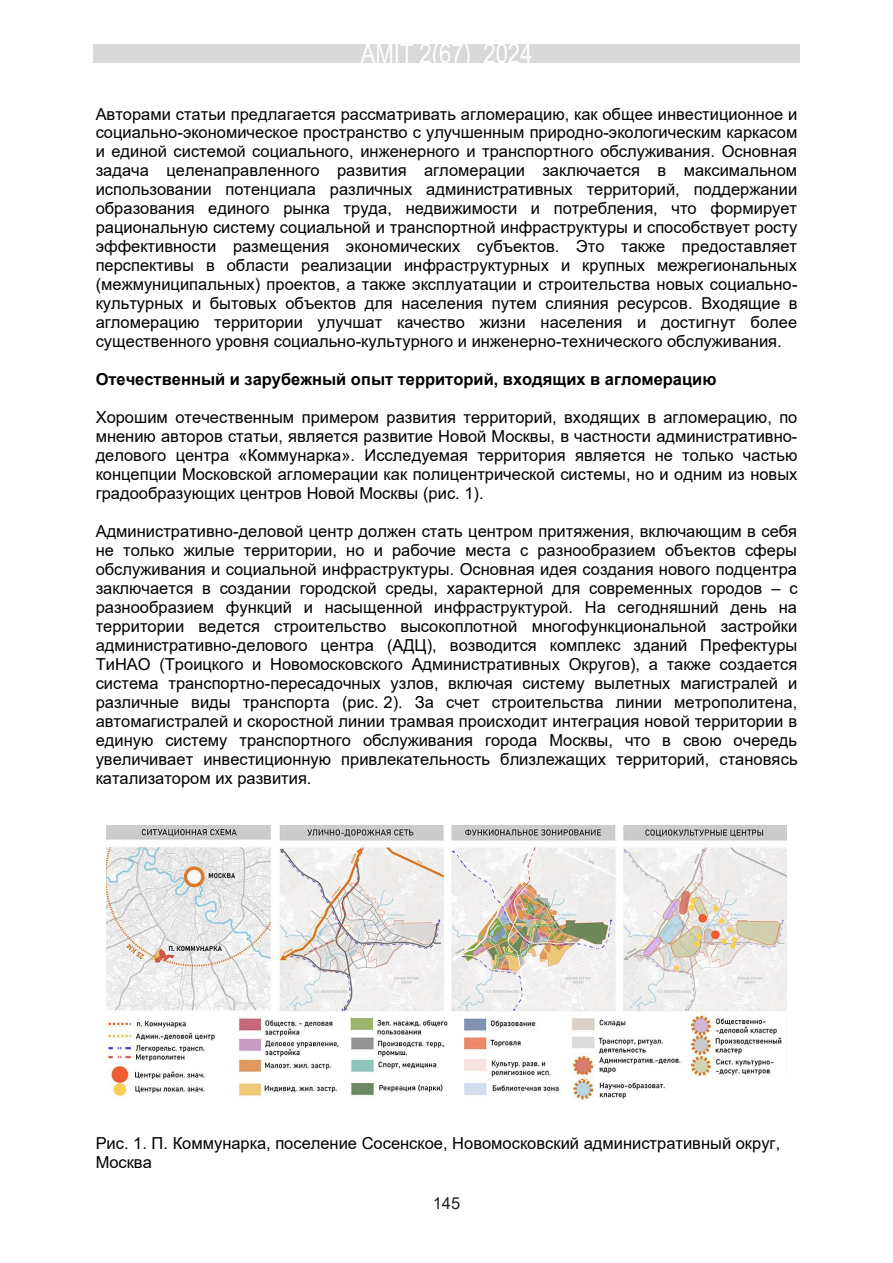
<style>
.page{position:relative;width:893px;height:1263px;background:#fff}
.page>*{position:absolute;margin:0;border:0;box-sizing:border-box;transform-origin:0 0}
.t1{font:27px "Arial Narrow";color:#fff}
.t2{font:16.5px/18.9px "Arial";color:#000;text-align:justify}
.t3{font:700 16.5px "Arial";color:#000}
.t4{font:16.5px "Arial";color:#231f20}
</style>
<div class="page">
<div style="left:93px;top:44px;width:707px;height:19px;background:#d9d9d9"></div>
<img style="left:106px;top:825px;width:681px;height:277px">
<h1 class="t1" style="left:361px;top:34px;width:173px">AMIT 2(67) 2024</h1>
<p class="t2" style="left:96px;top:104px;width:703px">Авторами статьи предлагается рассматривать агломерацию, как общее инвестиционное и социально-экономическое пространство с улучшенным природно-экологическим каркасом и единой системой социального, инженерного и транспортного обслуживания. Основная задача целенаправленного развития агломерации заключается в максимальном использовании потенциала различных административных территорий, поддержании образования единого рынка труда, недвижимости и потребления, что формирует рациональную систему социальной и транспортной инфраструктуры и способствует росту эффективности размещения экономических субъектов. Это также предоставляет перспективы в области реализации инфраструктурных и крупных межрегиональных (межмуниципальных) проектов, а также эксплуатации и строительства новых социально&shy;культурных и бытовых объектов для населения путем слияния ресурсов. Входящие в агломерацию территории улучшат качество жизни населения и достигнут более существенного уровня социально-культурного и инженерно-технического обслуживания.</p>
<p class="t3" style="left:96px;top:368px;width:622px">Отечественный и зарубежный опыт территорий, входящих в агломерацию</p>
<p class="t2" style="left:96px;top:408px;width:703px">Хорошим отечественным примером развития территорий, входящих в агломерацию, по мнению авторов статьи, является развитие Новой Москвы, в частности административно&shy;делового центра «Коммунарка». Исследуемая территория является не только частью концепции Московской агломерации как полицентрической системы, но и одним из новых градообразующих центров Новой Москвы (рис. 1).</p>
<p class="t2" style="left:96px;top:522px;width:703px">Административно-деловой центр должен стать центром притяжения, включающим в себя не только жилые территории, но и рабочие места с разнообразием объектов сферы обслуживания и социальной инфраструктуры. Основная идея создания нового подцентра заключается в создании городской среды, характерной для современных городов – с разнообразием функций и насыщенной инфраструктурой. На сегодняшний день на территории ведется строительство высокоплотной многофункциональной застройки административно-делового центра (АДЦ), возводится комплекс зданий Префектуры ТиНАО (Троицкого и Новомосковского Административных Округов), а также создается система транспортно-пересадочных узлов, включая систему вылетных магистралей и различные виды транспорта (рис. 2). За счет строительства линии метрополитена, автомагистралей и скоростной линии трамвая происходит интеграция новой территории в единую систему транспортного обслуживания города Москвы, что в свою очередь увеличивает инвестиционную привлекательность близлежащих территорий, становясь катализатором их развития.</p>
<p class="t2" style="left:96px;top:1133px;width:686px">Рис. 1. П. Коммунарка, поселение Сосенское, Новомосковский административный округ,<br>Москва</p>
<p class="t4" style="left:433px;top:1191px;width:29px">145</p>
</div>
